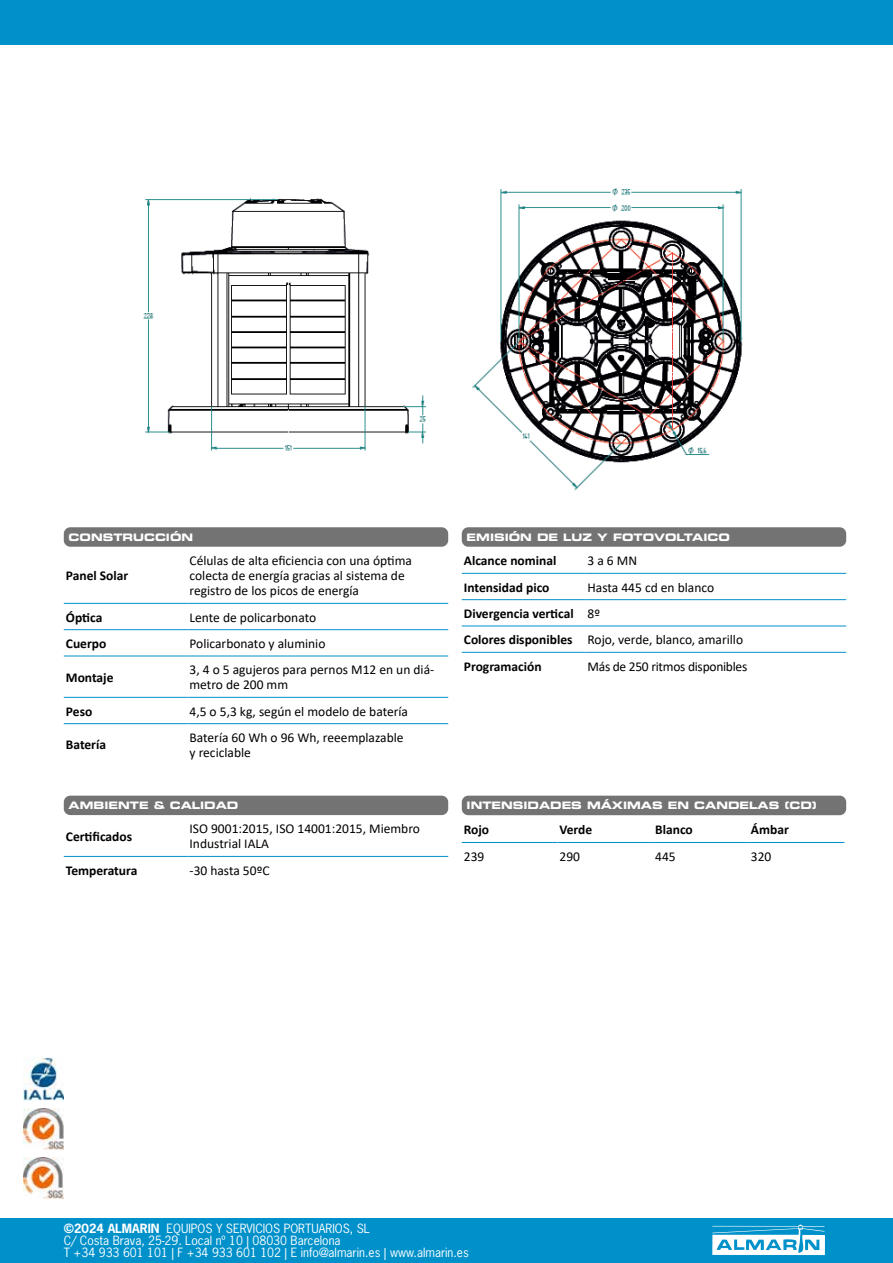
<style>
.page{position:relative;width:893px;height:1263px;background:#fff}
.page>*{position:absolute;margin:0;border:0;box-sizing:border-box;transform-origin:0 0}
.t1{font:13.5px/15px "Calibri";color:#000}
.t2{font:700 13.5px/26.4px "Calibri";color:#000}
.t3{font:13.5px "Calibri";letter-spacing:-.02em;color:#000}
.t4{font:12px/12px "News Gothic Std";color:#fff}
.t5{font:10.35px "Eurostile Bold Extended Two";color:#fff}
.s1{font-weight:400}
.s2{font-weight:700}
</style>
<div class="page">
<div style="left:0;top:1218px;width:893px;height:45px;background:#0091ca"></div>
<div style="left:0;top:0;width:893px;height:45px;background:#0091ca"></div>
<div style="left:64px;top:796px;width:384px;height:19px;background:#737373;border-radius:6px"></div>
<hr style="left:64px;top:856px;width:123px;height:1px;background:#0091ca">
<hr style="left:187px;top:856px;width:261px;height:1px;background:#0091ca">
<div style="left:64px;top:527px;width:384px;height:20px;background:#737373;border-radius:6px"></div>
<div style="left:462px;top:527px;width:384px;height:20px;background:#737373;border-radius:6px"></div>
<hr style="left:64px;top:603px;width:123px;height:1px;background:#0091ca">
<hr style="left:187px;top:603px;width:261px;height:1px;background:#0091ca">
<hr style="left:64px;top:629px;width:123px;height:1px;background:#0091ca">
<hr style="left:187px;top:629px;width:261px;height:1px;background:#0091ca">
<hr style="left:64px;top:655px;width:123px;height:1px;background:#0091ca">
<hr style="left:187px;top:655px;width:261px;height:1px;background:#0091ca">
<hr style="left:64px;top:697px;width:123px;height:1px;background:#0091ca">
<hr style="left:187px;top:697px;width:261px;height:1px;background:#0091ca">
<hr style="left:64px;top:723px;width:123px;height:1px;background:#0091ca">
<hr style="left:187px;top:723px;width:261px;height:1px;background:#0091ca">
<hr style="left:462px;top:573px;width:123px;height:1px;background:#0091ca">
<hr style="left:585px;top:573px;width:261px;height:1px;background:#0091ca">
<hr style="left:462px;top:599px;width:123px;height:1px;background:#0091ca">
<hr style="left:585px;top:599px;width:261px;height:1px;background:#0091ca">
<hr style="left:462px;top:625px;width:123px;height:1px;background:#0091ca">
<hr style="left:585px;top:625px;width:261px;height:1px;background:#0091ca">
<hr style="left:462px;top:652px;width:123px;height:1px;background:#0091ca">
<hr style="left:585px;top:652px;width:261px;height:1px;background:#0091ca">
<img style="left:712px;top:1225px;width:113px;height:30px">
<img style="left:143px;top:198px;width:283px;height:253px">
<img style="left:23px;top:1108px;width:41px;height:41px">
<img style="left:23px;top:1158px;width:41px;height:40px">
<img style="left:23px;top:1058px;width:41px;height:42px">
<div style="left:462px;top:796px;width:384px;height:19px;background:#737373;border-radius:6px"></div>
<hr style="left:462px;top:842px;width:95px;height:1px;background:#0091ca">
<hr style="left:557px;top:842px;width:96px;height:1px;background:#0091ca">
<hr style="left:653px;top:842px;width:96px;height:1px;background:#0091ca">
<hr style="left:749px;top:842px;width:95px;height:1px;background:#0091ca">
<img style="left:472px;top:188px;width:271px;height:303px">
<p class="t5" style="left:69px;top:530px;width:126px">CONSTRUCCIÓN</p>
<p class="t5" style="left:467px;top:530px;width:265px">EMISIÓN DE LUZ Y FOTOVOLTAICO</p>
<p class="t2" style="left:66px;top:562px;width:64px">Panel Solar</p>
<p class="t1" style="left:190px;top:553px;width:224px">Células de alta eficiencia con una óptima colecta de energía gracias al sistema de registro de los picos de energía</p>
<p class="t2" style="left:464px;top:547px;width:94px">Alcance nominal</p>
<p class="t1" style="left:587px;top:553px;width:51px">3 a 6 MN</p>
<p class="t2" style="left:464px;top:574px;width:87px">Intensidad pico</p>
<p class="t2" style="left:464px;top:574px;width:281px;text-indent:124px"><span class="s1">Hasta 445 cd en blanco<br></span>Divergencia vertical <span class="s1">8º<br></span>Colores disponibles <span class="s1">Rojo, verde, blanco, amarillo<br></span>Programación</p>
<p class="t2" style="left:66px;top:604px;width:38px">Óptica</p>
<p class="t1" style="left:190px;top:609px;width:128px">Lente de policarbonato</p>
<p class="t2" style="left:66px;top:630px;width:42px">Cuerpo</p>
<p class="t1" style="left:190px;top:636px;width:137px">Policarbonato y aluminio</p>
<p class="t2" style="left:66px;top:664px;width:49px">Montaje</p>
<p class="t1" style="left:190px;top:662px;width:246px">3, 4 o 5 agujeros para pernos M12 en un diá&shy;metro de 200 mm</p>
<p class="t2" style="left:66px;top:698px;width:28px">Peso</p>
<p class="t1" style="left:190px;top:703px;width:220px">4,5 o 5,3 kg, según el modelo de batería</p>
<p class="t2" style="left:66px;top:731px;width:42px">Batería</p>
<p class="t1" style="left:190px;top:729px;width:216px">Batería 60 Wh o 96 Wh, reeemplazable y reciclable</p>
<p class="t3" style="left:587px;top:657px;width:161px">Más de 250 ritmos disponibles</p>
<p class="t5" style="left:69px;top:798px;width:171px">AMBIENTE &amp; CALIDAD</p>
<p class="t2" style="left:66px;top:823px;width:68px">Certificados</p>
<p class="t1" style="left:190px;top:821px;width:232px">ISO 9001:2015, ISO 14001:2015, Miembro<br>Industrial IALA</p>
<p class="t2" style="left:66px;top:857px;width:73px">Temperatura</p>
<p class="t1" style="left:190px;top:862px;width:82px">-30 hasta 50ºC</p>
<p class="t5" style="left:467px;top:798px;width:352px">INTENSIDADES MÁXIMAS EN CANDELAS (CD)</p>
<p class="t2" style="left:464px;top:816px;width:27px">Rojo</p>
<p class="t2" style="left:560px;top:816px;width:34px">Verde</p>
<p class="t2" style="left:655px;top:816px;width:39px">Blanco</p>
<p class="t2" style="left:751px;top:816px;width:39px">Ámbar</p>
<p class="t1" style="left:464px;top:848px;width:22px">239</p>
<p class="t1" style="left:560px;top:848px;width:22px">290</p>
<p class="t1" style="left:655px;top:848px;width:22px">445</p>
<p class="t1" style="left:751px;top:848px;width:22px">320</p>
<p class="t4" style="left:64px;top:1222px;width:407px"><span class="s2">©2024 ALMARIN</span> EQUIPOS Y SERVICIOS PORTUARIOS, SL<br>C/ Costa Brava, 25-29. Local nº 10 | 08030 Barcelona<br>T +34 933 601 101 | F +34 933 601 102 | E info@almarin.es | www.almarin.es</p>
</div>
